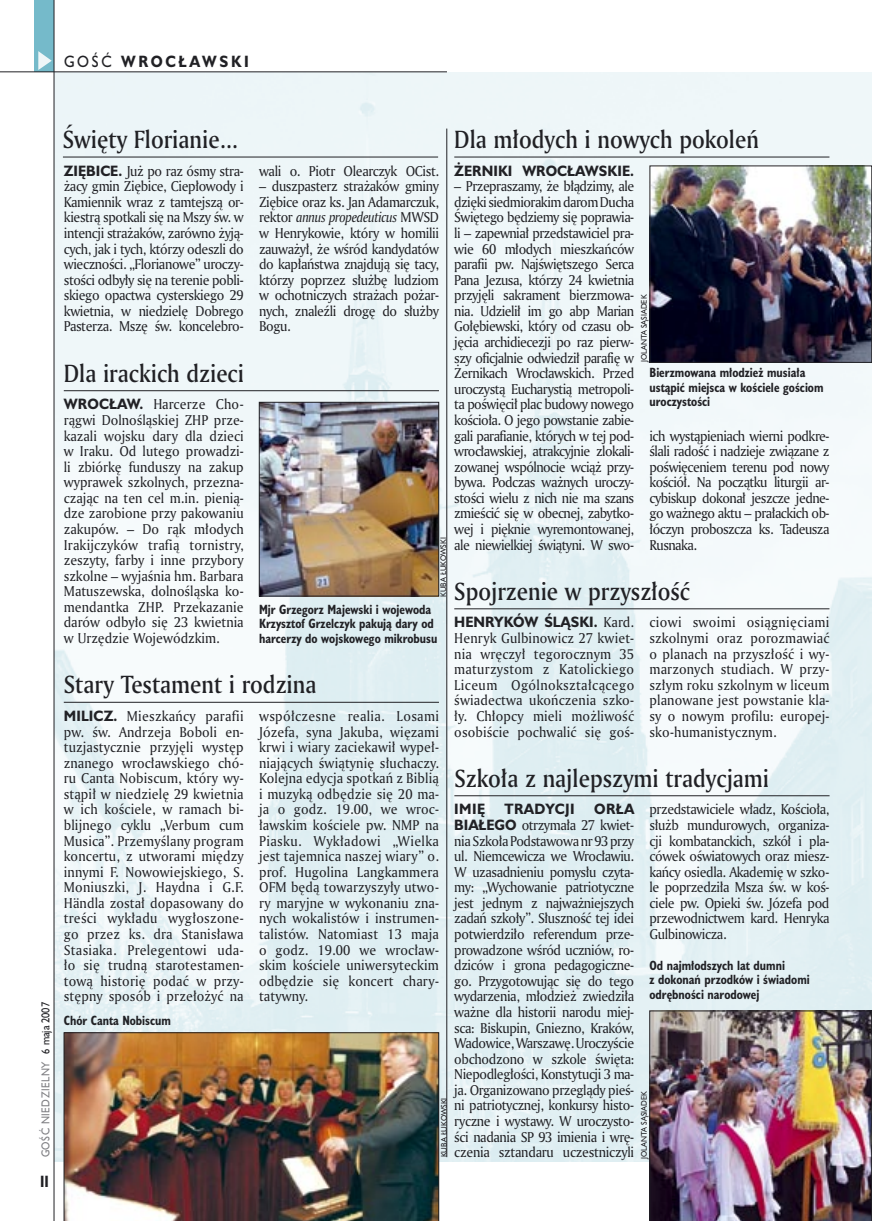
<style>
.page{position:relative;width:872px;height:1221px;background:#fff}
.page>*{position:absolute;margin:0;border:0;box-sizing:border-box;transform-origin:0 0}
._05d_tytyl_Kronika_AmMd_16_pt{font:24px "Amerigo Md PL";color:#212125;scale:.9 1}
._15a_temat_lewo{font:700 15px "Humanst 521 PL";letter-spacing:.2em;color:#212125;scale:.9 1}
._16_pagina_lewa{font:700 15px "Humanst 521 Cn PL";color:#212125;scale:.94 1}
._03_body_bez_akapitu{font:13.8px/15.6px "Amerigo PL";letter-spacing:-.03em;color:#212125;text-align:justify;scale:.94 1}
._03_body_bez_akapitu-2{font:700 13.8px "Humanst 521 PL";letter-spacing:.005em;color:#212125;scale:.94 1}
._03_body_bez_akapitu-3{font:700 13.8px "Humanst 521 PL";letter-spacing:.03em;color:#212125;scale:.94 1}
._09_podpis_zdjecia_HuCnB{font:700 12.3px/14.4px "Humanst 521 Cn PL";color:#212125;scale:.94 1}
._18a_data_lewa_GOSC{font:10.5px "Humanst 521 PL";letter-spacing:.05em;color:#7f7f83;scale:.9 1}
._18_data_lewa{font:10.5px "Humanst 521 PL";color:#212125;scale:.9 1}
._09a_autor_zdjecia_Hu_5_pt{font:7.5px "Humanst 521 PL";color:#212125;scale:.94 1}
.s1{font-weight:400}
.s2{font-family:"Humanst 521 PL";font-weight:700}
.s3{font-style:italic}
</style>
<div class="page">
<img style="left:55px;top:72px;width:817px;height:1089px">
<div style="left:35px;top:0;width:19px;height:72px;background:#75baca"></div>
<svg style="left:38px;top:51px;width:14px;height:19px"></svg>
<hr style="left:0;top:72px;width:447px;height:1px;background:#212125">
<hr style="left:446px;top:129px;width:1px;height:1027px;background:#212125">
<hr style="left:54px;top:0;width:1px;height:1220px;background:#212125">
<hr style="left:454px;top:157px;width:375px;height:1px;background:#212125">
<hr style="left:454px;top:795px;width:375px;height:1px;background:#212125">
<hr style="left:63px;top:157px;width:375px;height:1px;background:#212125">
<img style="left:651px;top:168px;width:219px;height:192px">
<div style="left:649px;top:166px;width:223px;height:196px;border:1px solid #212125"></div>
<img style="left:649px;top:1010px;width:223px;height:210px">
<hr style="left:64px;top:702px;width:375px;height:1px;background:#212125">
<hr style="left:454px;top:608px;width:375px;height:1px;background:#212125">
<hr style="left:64px;top:390px;width:375px;height:1px;background:#212125">
<img style="left:261px;top:404px;width:176px;height:190px">
<div style="left:259px;top:402px;width:180px;height:194px;border:1px solid #212125"></div>
<img style="left:64px;top:1032px;width:375px;height:188px">
<p class="_15a_temat_lewo" style="left:64px;top:51px;width:207px"><span class="s1">GOŚĆ</span> WROCŁAWSKI</p>
<p class="_18_data_lewa" style="left:38px;top:1053px;width:59px;rotate:-90deg">6 maja 2007</p>
<p class="_18a_data_lewa_GOSC" style="left:38px;top:1157px;width:108px;rotate:-90deg">GOŚĆ NIEDZIELNY</p>
<p class="_16_pagina_lewa" style="left:40px;top:1170px;width:11px">II</p>
<p class="_05d_tytyl_Kronika_AmMd_16_pt" style="left:63px;top:123px;width:196px">Święty Florianie...</p>
<p class="_03_body_bez_akapitu" style="left:64px;top:162px;width:193px"><span class="s2">ZIĘBICE.</span> Już po raz ósmy stra&shy;żacy gmin Ziębice, Ciepłowody i Kamiennik wraz z tamtejszą or&shy;kiestrą spotkali się na Mszy św. w intencji strażaków, zarówno żyją&shy;cych, jak i tych, którzy odeszli do wieczności. „Florianowe” uroczy&shy;stości odbyły się na terenie pobli&shy;skiego opactwa cysterskiego 29 kwietnia, w niedzielę Dobrego Pasterza. Mszę św. koncelebro-</p>
<p class="_03_body_bez_akapitu" style="left:259px;top:162px;width:193px">wali o. Piotr Olearczyk OCist.</p>
<p class="_05d_tytyl_Kronika_AmMd_16_pt" style="left:454px;top:123px;width:340px">Dla młodych i nowych pokoleń</p>
<p class="_03_body_bez_akapitu-2" style="left:454px;top:161px;width:193px">ŻERNIKI WROCŁAWSKIE.</p>
<p class="_03_body_bez_akapitu" style="left:454px;top:178px;width:193px">– Przepraszamy, że błądzimy, ale dzięki siedmiorakim darom Ducha Świętego będziemy się poprawia&shy;li – zapewniał przedstawiciel pra&shy;wie 60 młodych mieszkańców parafii pw. Najświętszego Serca Pana Jezusa, którzy 24 kwietnia przyjęli sakrament bierzmowa&shy;nia. Udzielił im go abp Marian Gołębiewski, który od czasu ob&shy;jęcia archidiecezji po raz pierw&shy;szy oficjalnie odwiedził parafię w Żernikach Wrocławskich. Przed uroczystą Eucharystią metropoli&shy;ta poświęcił plac budowy nowego kościoła. O jego powstanie zabie&shy;gali parafianie, których w tej pod&shy;wrocławskiej, atrakcyjnie zlokali&shy;zowanej wspólnocie wciąż przy&shy;bywa. Podczas ważnych uroczy&shy;stości wielu z nich nie ma szans zmieścić się w obecnej, zabytko&shy;wej i pięknie wyremontowanej, ale niewielkiej świątyni. W swo-</p>
<p class="_03_body_bez_akapitu" style="left:259px;top:178px;width:193px">– duszpasterz strażaków gminy Ziębice oraz ks. Jan Adamarczuk, rektor <span class="s3">annus propedeuticus</span> MWSD w Henrykowie, który w homilii zauważył, że wśród kandydatów do kapłaństwa znajdują się tacy, którzy poprzez służbę ludziom w ochotniczych strażach pożar&shy;nych, znaleźli drogę do służby Bogu.</p>
<p class="_09a_autor_zdjecia_Hu_5_pt" style="left:639px;top:362px;width:74px;rotate:-90deg">JOLANTA SĄSIADEK</p>
<p class="_05d_tytyl_Kronika_AmMd_16_pt" style="left:64px;top:357px;width:202px">Dla irackich dzieci</p>
<p class="_03_body_bez_akapitu" style="left:64px;top:396px;width:193px"><span class="s2">WROCŁAW.</span> Harcerze Cho&shy;rągwi Dolnośląskiej ZHP prze&shy;kazali wojsku dary dla dzieci w Iraku. Od lutego prowadzi&shy;li zbiórkę funduszy na zakup wyprawek szkolnych, przezna&shy;czając na ten cel m.in. pienią&shy;dze zarobione przy pakowaniu zakupów. – Do rąk młodych Irakijczyków trafią tornistry, zeszyty, farby i inne przybory szkolne – wyjaśnia hm. Barbara Matuszewska, dolnośląska ko&shy;mendantka ZHP. Przekazanie darów odbyło się 23 kwietnia w Urzędzie Wojewódzkim.</p>
<p class="_09_podpis_zdjecia_HuCnB" style="left:649px;top:365px;width:187px">Bierzmowana młodzież musiała ustąpić miejsca w kościele gościom uroczystości</p>
<p class="_03_body_bez_akapitu" style="left:649px;top:427px;width:193px">ich wystąpieniach wierni podkre&shy;ślali radość i nadzieje związane z poświęceniem terenu pod nowy kościół. Na początku liturgii ar&shy;cybiskup dokonał jeszcze jedne&shy;go ważnego aktu – prałackich ob&shy;łóczyn proboszcza ks. Tadeusza Rusnaka.</p>
<p class="_09a_autor_zdjecia_Hu_5_pt" style="left:438px;top:597px;width:65px;rotate:-90deg">KUBA ŁUKOWSKI</p>
<p class="_05d_tytyl_Kronika_AmMd_16_pt" style="left:454px;top:575px;width:263px">Spojrzenie w przyszłość</p>
<p class="_03_body_bez_akapitu" style="left:454px;top:614px;width:193px"><span class="s2">HENRYKÓW ŚLĄSKI.</span> Kard.<br>Henryk Gulbinowicz 27 kwiet&shy;nia wręczył tegorocznym 35 maturzystom z Katolickiego Liceum Ogólnokształcącego świadectwa ukończenia szko&shy;ły. Chłopcy mieli możliwość osobiście pochwalić się goś-</p>
<p class="_03_body_bez_akapitu" style="left:649px;top:614px;width:193px">ciowi swoimi osiągnięciami szkolnymi oraz porozmawiać o planach na przyszłość i wy&shy;marzonych studiach. W przy&shy;szłym roku szkolnym w liceum planowane jest powstanie kla&shy;sy o nowym profilu: europej&shy;sko-humanistycznym.</p>
<p class="_09_podpis_zdjecia_HuCnB" style="left:259px;top:602px;width:191px">Mjr Grzegorz Majewski i wojewoda<br>Krzysztof Grzelczyk pakują dary od harcerzy do wojskowego mikrobusu</p>
<p class="_05d_tytyl_Kronika_AmMd_16_pt" style="left:64px;top:668px;width:282px">Stary Testament i rodzina</p>
<p class="_03_body_bez_akapitu" style="left:64px;top:707px;width:193px"><span class="s2">MILICZ.</span> Mieszkańcy parafii pw. św. Andrzeja Boboli en&shy;tuzjastycznie przyjęli występ znanego wrocławskiego chó&shy;ru Canta Nobiscum, który wy&shy;stąpił w niedzielę 29 kwietnia w ich kościele, w ramach bi&shy;blijnego cyklu „Verbum cum Musica”. Przemyślany program koncertu, z utworami między innymi F. Nowowiejskiego, S.<br>Moniuszki, J. Haydna i G.F.<br>Händla został dopasowany do treści wykładu wygłoszone&shy;go przez ks. dra Stanisława Stasiaka. Prelegentowi uda&shy;ło się trudną starotestamen&shy;tową historię podać w przy&shy;stępny sposób i przełożyć na</p>
<p class="_03_body_bez_akapitu" style="left:259px;top:707px;width:193px">współczesne realia. Losami Józefa, syna Jakuba, więzami krwi i wiary zaciekawił wypeł&shy;niających świątynię słuchaczy.<br>Kolejna edycja spotkań z Biblią i muzyką odbędzie się 20 ma&shy;ja o godz. 19.00, we wroc&shy;ławskim kościele pw. NMP na Piasku. Wykładowi „Wielka jest tajemnica naszej wiary” o. prof. Hugolina Langkammera OFM będą towarzyszyły utwo&shy;ry maryjne w wykonaniu zna&shy;nych wokalistów i instrumen&shy;talistów. Natomiast 13 maja o godz. 19.00 we wrocław&shy;skim kościele uniwersyteckim odbędzie się koncert chary&shy;tatywny.</p>
<p class="_05d_tytyl_Kronika_AmMd_16_pt" style="left:454px;top:762px;width:351px">Szkoła z najlepszymi tradycjami</p>
<p class="_03_body_bez_akapitu" style="left:454px;top:801px;width:193px;text-indent:140px"><span class="s2">ORŁA BIAŁEGO</span> otrzymała 27 kwiet&shy;nia Szkoła Podstawowa nr 93 przy ul. Niemcewicza we Wrocławiu.<br>W uzasadnieniu pomysłu czyta&shy;my: „Wychowanie patriotyczne jest jednym z najważniejszych zadań szkoły”. Słuszność tej idei potwierdziło referendum prze&shy;prowadzone wśród uczniów, ro&shy;dziców i grona pedagogiczne&shy;go. Przygotowując się do tego wydarzenia, młodzież zwiedziła ważne dla historii narodu miej&shy;sca: Biskupin, Gniezno, Kraków, Wadowice, Warszawę. Uroczyście obchodzono w szkole święta:<br>Niepodległości, Konstytucji 3 ma&shy;ja. Organizowano przeglądy pieś&shy;ni patriotycznej, konkursy histo&shy;ryczne i wystawy. W uroczysto&shy;ści nadania SP 93 imienia i wrę&shy;czenia sztandaru uczestniczyli</p>
<p class="_03_body_bez_akapitu" style="left:649px;top:801px;width:193px">przedstawiciele władz, Kościoła, służb mundurowych, organiza&shy;cji kombatanckich, szkół i pla&shy;cówek oświatowych oraz miesz&shy;kańcy osiedla. Akademię w szko&shy;le poprzedziła Msza św. w koś&shy;ciele pw. Opieki św. Józefa pod przewodnictwem kard. Henryka Gulbinowicza.</p>
<p class="_03_body_bez_akapitu-2" style="left:454px;top:799px;width:34px">IMIĘ</p>
<p class="_03_body_bez_akapitu-3" style="left:504px;top:799px;width:76px">TRADYCJI</p>
<p class="_09_podpis_zdjecia_HuCnB" style="left:649px;top:957px;width:172px">Od najmłodszych lat dumni<br>z dokonań przodków i świadomi odrębności narodowej</p>
<p class="_09_podpis_zdjecia_HuCnB" style="left:64px;top:1012px;width:116px">Chór Canta Nobiscum</p>
<p class="_09a_autor_zdjecia_Hu_5_pt" style="left:639px;top:1158px;width:74px;rotate:-90deg">JOLANTA SĄSIADEK</p>
<p class="_09a_autor_zdjecia_Hu_5_pt" style="left:439px;top:1156px;width:65px;rotate:-90deg">KUBA ŁUKOWSKI</p>
</div>
